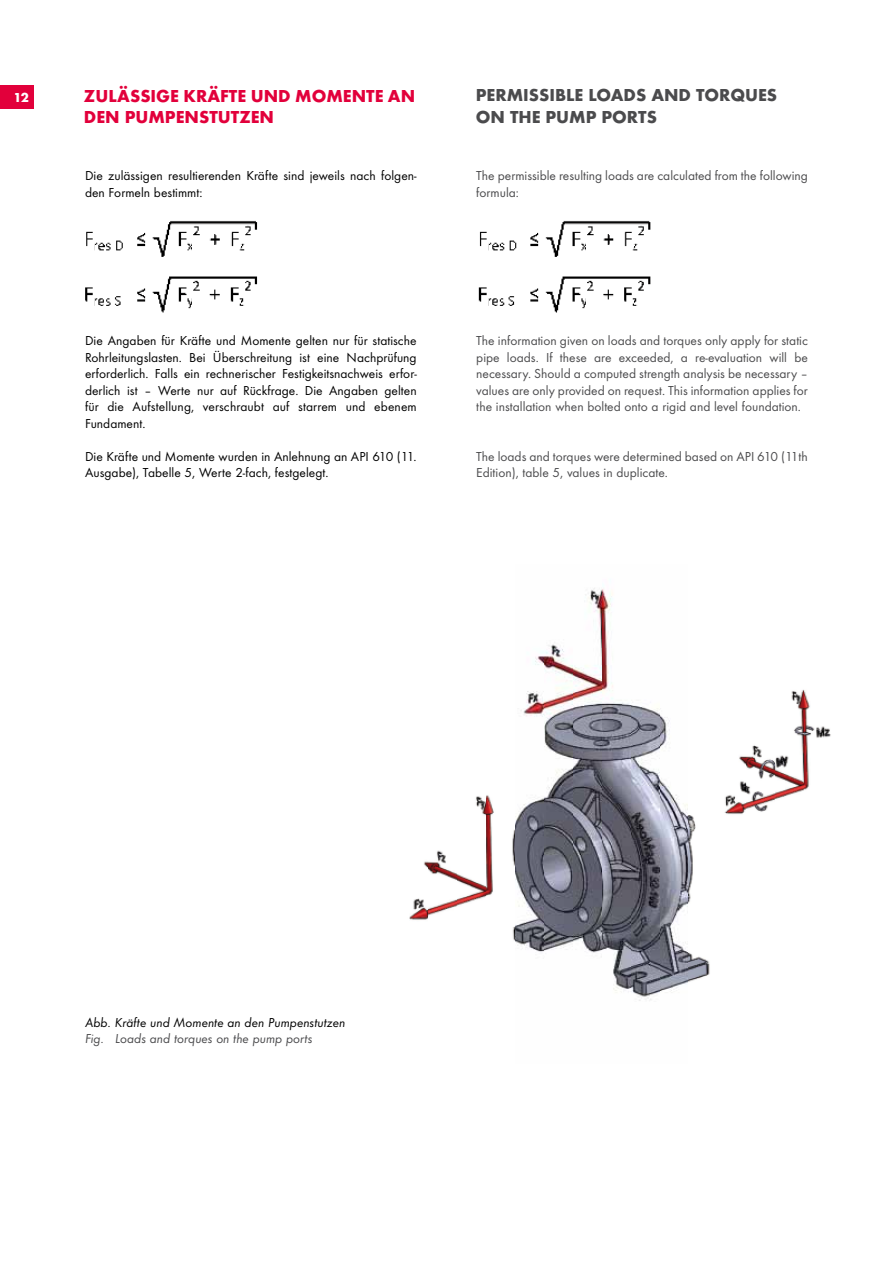
<style>
.page{position:relative;width:893px;height:1263px;background:#fff}
.page>*{position:absolute;margin:0;border:0;box-sizing:border-box;transform-origin:0 0}
.t1{font:800 18px/21px "Function";color:#e2003b}
.t2{font:800 18px/21.6px "Function";color:#4b4b4d}
.t3{font:13.5px/16.5px "Function";color:#000}
.t4{font:13.5px/16.5px "Function";color:#4b4b4d}
.t5{font:italic 13.5px "Function";color:#000}
.t6{font:italic 13.5px "Function";color:#4b4b4d}
.t7{font:800 13.5px "Function";color:#fff}
</style>
<div class="page">
<div style="left:0;top:85px;width:34px;height:24px;background:#e2003b"></div>
<img style="left:409px;top:588px;width:422px;height:413px">
<img style="left:85px;top:220px;width:173px;height:93px">
<img style="left:478px;top:220px;width:173px;height:93px">
<p class="t7" style="left:13px;top:89px;width:17px">12</p>
<h1 class="t1" style="left:84px;top:86px;width:329px">ZULÄSSIGE KRÄFTE UND MOMENTE AN<br>DEN PUMPENSTUTZEN</h1>
<h1 class="t2" style="left:476px;top:85px;width:303px">PERMISSIBLE LOADS AND TORQUES<br>ON THE PUMP PORTS</h1>
<p class="t3" style="left:85px;top:168px;width:333px">Die zulässigen resultierenden Kräfte sind jeweils nach folgen&shy;den Formeln bestimmt:</p>
<p class="t3" style="left:85px;top:333px;width:333px;text-align:justify">Die Angaben für Kräfte und Momente gelten nur für statische Rohrleitungslasten. Bei Überschreitung ist eine Nachprüfung erforderlich. Falls ein rechnerischer Festigkeitsnachweis erfor&shy;derlich ist – Werte nur auf Rückfrage. Die Angaben gelten für die Aufstellung, verschraubt auf starrem und ebenem Fundament.</p>
<p class="t3" style="left:85px;top:448px;width:333px">Die Kräfte und Momente wurden in Anlehnung an API 610 (11.<br>Ausgabe), Tabelle 5, Werte 2-fach, festgelegt.</p>
<p class="t4" style="left:476px;top:167px;width:333px">The permissible resulting loads are calculated from the following formula:</p>
<p class="t4" style="left:476px;top:332px;width:333px;text-align:justify">The information given on loads and torques only apply for static pipe loads. If these are exceeded, a re-evaluation will be necessary. Should a computed strength analysis be necessary – values are only provided on request. This information applies for the installation when bolted onto a rigid and level foundation.</p>
<p class="t4" style="left:476px;top:448px;width:333px">The loads and torques were determined based on API 610 (11th<br>Edition), table 5, values in duplicate.</p>
<p class="t5" style="left:85px;top:1014px;width:262px">Abb. Kräfte und Momente an den Pumpenstutzen</p>
<p class="t6" style="left:85px;top:1031px;width:229px">Fig. Loads and torques on the pump ports</p>
</div>
